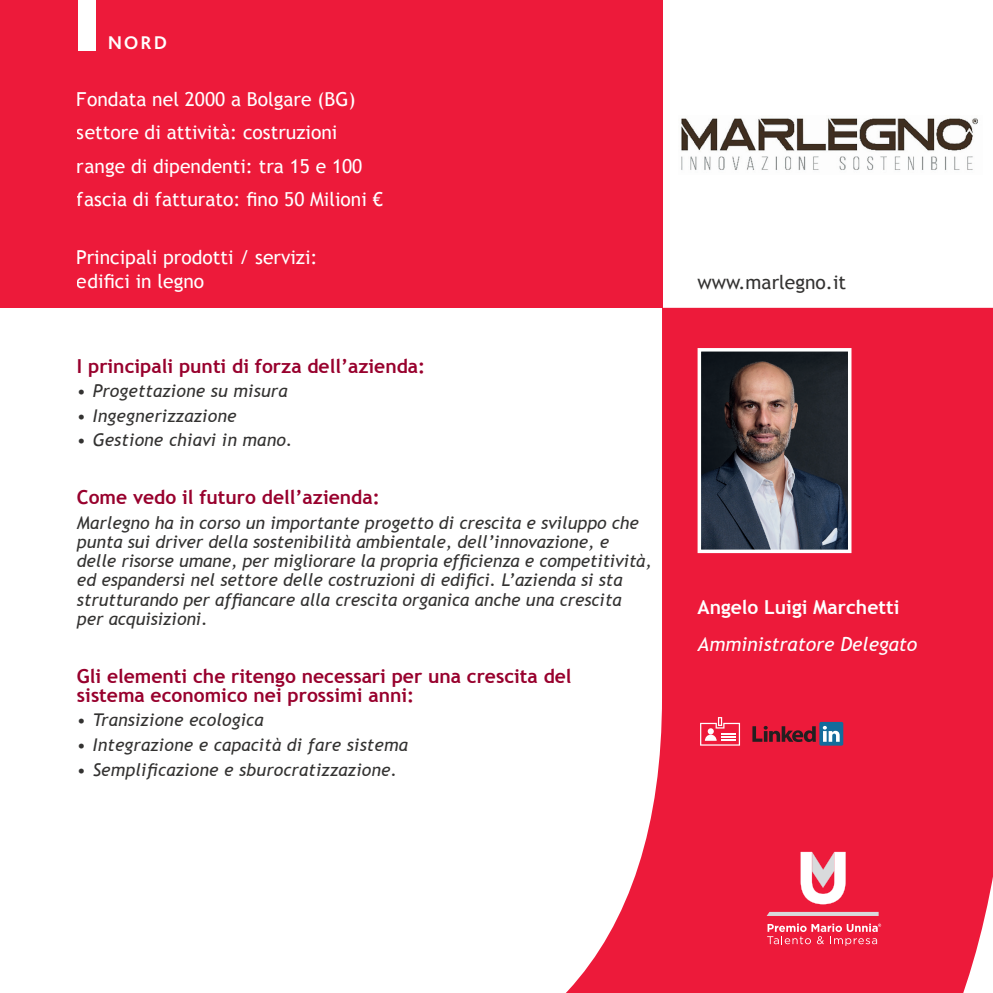
<style>
.page{position:relative;width:993px;height:993px;background:#fff}
.page>*{position:absolute;margin:0;border:0;box-sizing:border-box;transform-origin:0 0}
.t1{font:19.25px/33.2px "Trebuchet MS";color:#fff}
.t2{font:700 19.25px/19.2px "Trebuchet MS";color:#98012d}
.t3{font:italic 19.25px "Trebuchet MS";color:#fff}
.t4{font:700 19.25px "Trebuchet MS";color:#fff}
.t5{font:19.25px "Trebuchet MS";color:#333231}
.t6{font:700 19.25px "Bliss Pro";color:#fff}
.t7{font:italic 17.5px/19.2px "Trebuchet MS";color:#333231}
</style>
<div class="page">
<div style="left:0;top:0;width:662px;height:308px;background:#ed1a3a"></div>
<div style="left:78px;top:0;width:18px;height:51px;background:#fff"></div>
<svg style="left:567px;top:308px;width:425px;height:684px;fill:#ed1a3a"></svg>
<img style="left:702px;top:353px;width:144px;height:195px">
<div style="left:697px;top:348px;width:154px;height:205px;border:4px solid #fff"></div>
<svg style="left:766px;top:911px;width:112px;height:4px"></svg>
<svg style="left:766px;top:923px;width:114px;height:22px;background:#f04d66"></svg>
<svg style="left:800px;top:851px;width:45px;height:53px"></svg>
<img style="left:681px;top:118px;width:297px;height:52px">
<div style="left:819px;top:721px;width:24px;height:24px;background:#136c9c;border-radius:2px"></div>
<svg style="left:752px;top:725px;width:63px;height:16px"></svg>
<svg style="left:822px;top:725px;width:17px;height:16px"></svg>
<div style="left:717px;top:716px;width:5px;height:9px;background:#fdf1f3"></div>
<svg style="left:699px;top:718px;width:40px;height:27px"></svg>
<p class="t6" style="left:107px;top:31px;width:61px">NORD</p>
<p class="t1" style="left:77px;top:83px;width:307px">Fondata nel 2000 a Bolgare (BG) settore di attività: costruzioni range di dipendenti: tra 15 e 100 fascia di fatturato: fino 50 Milioni €</p>
<p class="t1" style="left:77px;top:245px;width:242px;line-height:24.5px">Principali prodotti / servizi: edifici in legno</p>
<p class="t2" style="left:77px;top:356px;width:350px">I principali punti di forza dell’azienda:</p>
<p class="t7" style="left:77px;top:381px;width:212px">• Progettazione su misura</p>
<p class="t7" style="left:77px;top:406px;width:161px">• Ingegnerizzazione</p>
<p class="t7" style="left:77px;top:430px;width:217px">• Gestione chiavi in mano.</p>
<p class="t2" style="left:77px;top:487px;width:304px">Come vedo il futuro dell’azienda:</p>
<p class="t7" style="left:77px;top:512px;width:576px">Marlegno ha in corso un importante progetto di crescita e sviluppo che punta sui driver della sostenibilità ambientale, dell’innovazione, e delle risorse umane, per migliorare la propria efficienza e competitività, ed espandersi nel settore delle costruzioni di edifici. L’azienda si sta strutturando per affiancare alla crescita organica anche una crescita per acquisizioni.</p>
<p class="t2" style="left:77px;top:666px;width:496px">Gli elementi che ritengo necessari per una crescita del sistema economico nei prossimi anni:</p>
<p class="t7" style="left:77px;top:710px;width:188px">• Transizione ecologica</p>
<p class="t7" style="left:77px;top:735px;width:332px">• Integrazione e capacità di fare sistema</p>
<p class="t7" style="left:77px;top:759px;width:322px">• Semplificazione e sburocratizzazione.</p>
<p class="t5" style="left:697px;top:270px;width:150px">www.marlegno.it</p>
<p class="t4" style="left:697px;top:594px;width:203px">Angelo Luigi Marchetti</p>
<p class="t3" style="left:697px;top:632px;width:221px">Amministratore Delegato</p>
</div>
